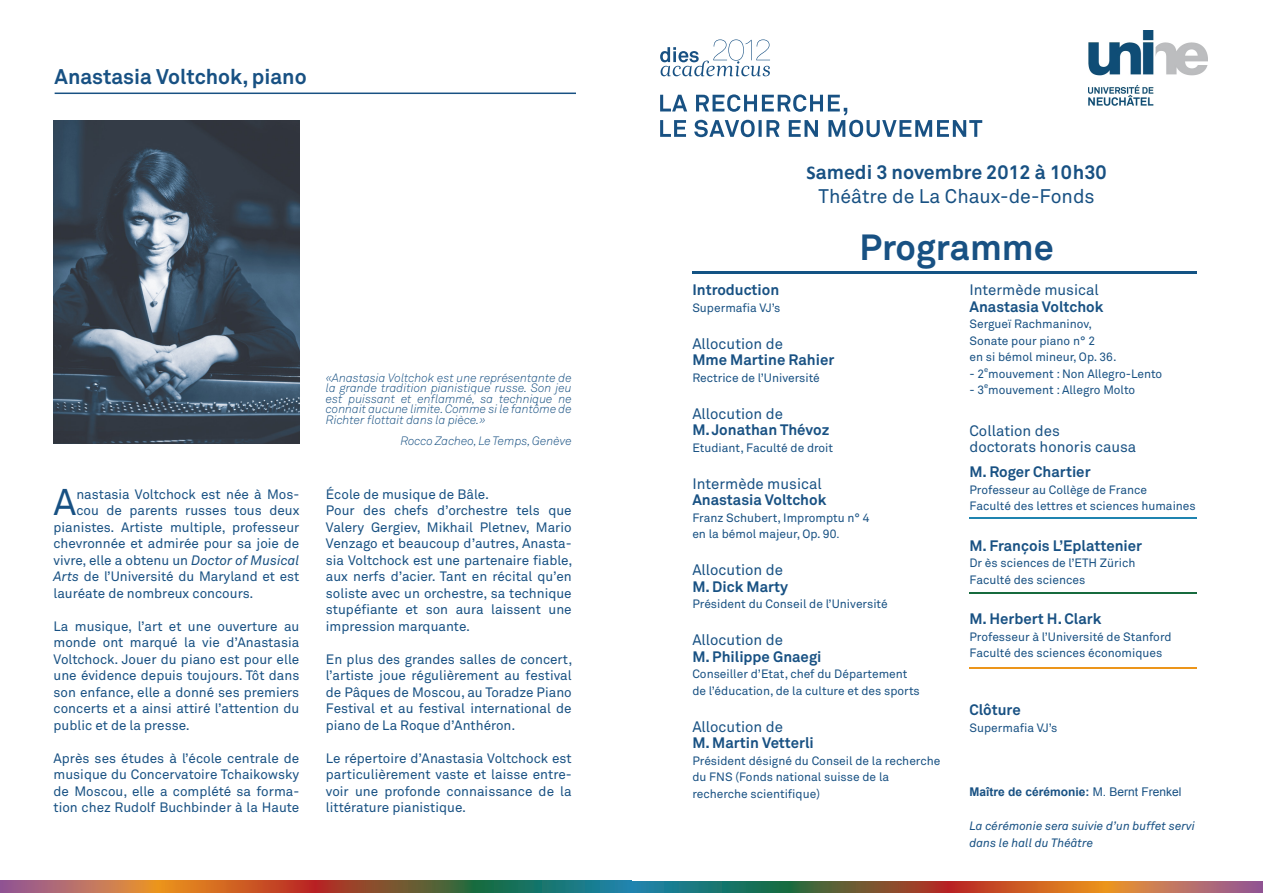
<style>
.page{position:relative;width:1263px;height:893px;background:#fff}
.page>*{position:absolute;margin:0;border:0;box-sizing:border-box;transform-origin:0 0}
.t1{font:36.75px "Akkurat";color:#185183}
.t2{font:700 36px "Akkurat";color:#185183}
.t3{font:700 21px "Akkurat";color:#185183}
.t4{font:700 19.5px "Akkurat";color:#185183}
.t5{font:19.5px "Akkurat";color:#185183}
.t6{font:700 15px "Akkurat";color:#185183}
.t7{font:15px/16.5px "Akkurat";color:#185183}
.t8{font:13.5px/16.5px "Akkurat";color:#185183;text-align:justify}
.t9{font:12px/16.5px "Akkurat";color:#185183}
.t10{font:italic 300 12px/10.5px "Akkurat";color:#185183;text-align:justify}
.t11{font:italic 12px/16.5px "Akkurat";color:#185183}
.t12{font:700 12px "Arial";color:#185183}
.t13{font:7.5px "Akkurat";color:#185183}
.s1{font-style:italic}
.s2{font-family:"Calibri"}
.s3{font-size:10.5px}
.s4{font-weight:400}
</style>
<div class="page">
<hr style="left:692px;top:271px;width:505px;height:3px;background:#135384">
<img style="left:1088px;top:31px;width:119px;height:75px">
<img style="left:54px;top:121px;width:245px;height:323px">
<hr style="left:55px;top:93px;width:521px;height:1px;background:#185183">
<svg style="left:660px;top:39px;width:110px;height:37px"></svg>
<svg style="left:660px;top:94px;width:322px;height:43px"></svg>
<hr style="left:969px;top:518px;width:228px;height:1px;background:#1f84b0">
<hr style="left:969px;top:593px;width:228px;height:1px;background:#176b3e">
<hr style="left:969px;top:667px;width:228px;height:1px;background:#ec951a">
<svg style="left:631px;top:881px;width:158px;height:12px;background:#197775"></svg>
<svg style="left:789px;top:881px;width:158px;height:12px;background:#735230"></svg>
<svg style="left:947px;top:881px;width:158px;height:12px;background:#d05d21"></svg>
<svg style="left:1105px;top:881px;width:158px;height:12px;background:#bd7362"></svg>
<svg style="left:473px;top:881px;width:158px;height:12px;background:#197674"></svg>
<svg style="left:316px;top:881px;width:157px;height:12px;background:#755130"></svg>
<svg style="left:158px;top:881px;width:158px;height:12px;background:#d05d21"></svg>
<svg style="left:0;top:881px;width:158px;height:12px;background:#bc7363"></svg>
<p class="t3" style="left:55px;top:64px;width:253px">Anastasia Voltchok, piano</p>
<p class="t1" style="left:54px;top:481px;width:24px">A</p>
<p class="t8" style="left:76px;top:486px;width:224px">nastasia Voltchock est née à Mos-</p>
<p class="t8" style="left:76px;top:502px;width:224px">cou de parents russes tous deux</p>
<p class="t8" style="left:54px;top:519px;width:247px">pianistes. Artiste multiple, professeur</p>
<p class="t8" style="left:54px;top:535px;width:247px">chevronnée et admirée pour sa joie de</p>
<p class="t8" style="left:54px;top:552px;width:247px">vivre, elle a obtenu un <span class="s1">Doctor of Musical</span></p>
<p class="t8" style="left:54px;top:568px;width:247px"><span class="s1">Arts</span> de l’Université du Maryland et est</p>
<p class="t8" style="left:54px;top:585px;width:201px">lauréate de nombreux concours.</p>
<p class="t8" style="left:54px;top:618px;width:247px">La musique, l’art et une ouverture au monde ont marqué la vie d’Anastasia Voltchock. Jouer du piano est pour elle une évidence depuis toujours. Tôt dans son enfance, elle a donné ses premiers concerts et a ainsi attiré l’attention du public et de la presse.</p>
<p class="t8" style="left:54px;top:750px;width:247px">Après ses études à l’école centrale de musique du Concervatoire Tchaikowsky de Moscou, elle a complété sa forma&shy;tion chez Rudolf Buchbinder à la Haute</p>
<p class="t10" style="left:326px;top:372px;width:247px">«Anastasia Voltchok est une représentante de la grande tradition pianistique russe. Son jeu est puissant et enflammé, sa technique ne connait aucune limite. Comme si le fantôme de Richter flottait dans la pièce.»</p>
<p class="t10" style="left:400px;top:435px;width:173px">Rocco Zacheo, Le Temps, Genève</p>
<p class="t8" style="left:326px;top:486px;width:165px">École de musique de Bâle.</p>
<p class="t8" style="left:326px;top:502px;width:248px">Pour des chefs d’orchestre tels que Valery Gergiev, Mikhail Pletnev, Mario Venzago et beaucoup d’autres, Anasta&shy;sia Voltchock est une partenaire fiable, aux nerfs d’acier. Tant en récital qu’en soliste avec un orchestre, sa technique stupéfiante et son aura laissent une impression marquante.</p>
<p class="t8" style="left:326px;top:651px;width:248px">En plus des grandes salles de concert, l’artiste joue régulièrement au festival de Pâques de Moscou, au Toradze Piano Festival et au festival international de piano de La Roque d’Anthéron.</p>
<p class="t8" style="left:326px;top:750px;width:247px">Le répertoire d’Anastasia Voltchock est particulièrement vaste et laisse entre&shy;voir une profonde connaissance de la littérature pianistique.</p>
<p class="t4" style="left:807px;top:160px;width:302px"><span class="s2">S</span>amedi 3 novembre 2012 à 10h30</p>
<p class="t5" style="left:819px;top:184px;width:278px">Théâtre de La Chaux-de-Fonds</p>
<p class="t2" style="left:859px;top:225px;width:196px">Programme</p>
<p class="t6" style="left:692px;top:281px;width:88px">Introduction</p>
<p class="t9" style="left:692px;top:300px;width:89px">Supermafia VJ’s</p>
<p class="t7" style="left:692px;top:336px;width:92px">Allocution de</p>
<p class="t6" style="left:692px;top:351px;width:144px">Mme Martine Rahier</p>
<p class="t9" style="left:692px;top:370px;width:129px">Rectrice de l’Université</p>
<p class="t7" style="left:692px;top:406px;width:92px">Allocution de</p>
<p class="t6" style="left:692px;top:421px;width:138px">M. Jonathan Thévoz</p>
<p class="t9" style="left:692px;top:440px;width:142px">Etudiant, Faculté de droit</p>
<p class="t7" style="left:692px;top:476px;width:131px">Intermède musical</p>
<p class="t6" style="left:692px;top:491px;width:136px">Anastasia Voltchok</p>
<p class="t9" style="left:692px;top:510px;width:179px">Franz Schubert, Impromptu n° 4</p>
<p class="t9" style="left:692px;top:526px;width:149px">en la bémol majeur, Op. 90<span class="s3">.</span></p>
<p class="t7" style="left:692px;top:562px;width:92px">Allocution de</p>
<p class="t6" style="left:692px;top:577px;width:97px">M. Dick Marty</p>
<p class="t9" style="left:692px;top:596px;width:197px">Président du Conseil de l’Université</p>
<p class="t7" style="left:692px;top:632px;width:92px">Allocution de</p>
<p class="t6" style="left:692px;top:647px;width:131px">M. Philippe Gnaegi</p>
<p class="t9" style="left:692px;top:666px;width:229px">Conseiller d’Etat, chef du Département de l’éducation, de la culture et des sports</p>
<p class="t7" style="left:692px;top:719px;width:92px">Allocution de</p>
<p class="t6" style="left:692px;top:734px;width:123px">M. Martin Vetterli</p>
<p class="t9" style="left:692px;top:753px;width:249px">Président désigné du Conseil de la recherche du FNS (Fonds national suisse de la recherche scientifique)</p>
<p class="t7" style="left:969px;top:282px;width:131px">Intermède musical</p>
<p class="t6" style="left:969px;top:297px;width:136px">Anastasia Voltchok</p>
<p class="t9" style="left:969px;top:316px;width:124px">Sergueï Rachmaninov,</p>
<p class="t9" style="left:969px;top:333px;width:127px">Sonate pour piano n° 2</p>
<p class="t9" style="left:969px;top:349px;width:149px">en si bémol mineur, Op. 36.</p>
<p class="t9" style="left:969px;top:366px;width:194px">- 2 mouvement : Non Allegro-Lento</p>
<p class="t13" style="left:984px;top:365px;width:6px">e</p>
<p class="t9" style="left:969px;top:382px;width:167px">- 3 mouvement : Allegro Molto</p>
<p class="t13" style="left:984px;top:381px;width:6px">e</p>
<p class="t7" style="left:969px;top:423px;width:168px">Collation des<br>doctorats honoris causa</p>
<p class="t6" style="left:969px;top:463px;width:123px">M. Roger Chartier</p>
<p class="t9" style="left:969px;top:482px;width:179px">Professeur au Collège de France</p>
<p class="t9" style="left:969px;top:498px;width:228px">Faculté des lettres et sciences humaines</p>
<p class="t6" style="left:969px;top:536px;width:174px">M. François L’Eplattenier</p>
<p class="t9" style="left:969px;top:555px;width:167px">Dr ès sciences de l’ETH Zürich</p>
<p class="t9" style="left:969px;top:572px;width:117px">Faculté des sciences</p>
<p class="t6" style="left:969px;top:610px;width:133px">M. Herbert H. Clark</p>
<p class="t9" style="left:969px;top:629px;width:204px">Professeur à l’Université de Stanford</p>
<p class="t9" style="left:969px;top:645px;width:194px">Faculté des sciences économiques</p>
<p class="t6" style="left:969px;top:701px;width:53px">Clôture</p>
<p class="t9" style="left:969px;top:720px;width:89px">Supermafia VJ’s</p>
<p class="t12" style="left:969px;top:784px;width:214px">Maître de cérémonie: <span class="s4">M. Bernt Frenkel</span></p>
<p class="t11" style="left:969px;top:818px;width:227px">La cérémonie sera suivie d’un buffet servi dans le hall du Théâtre</p>
</div>
